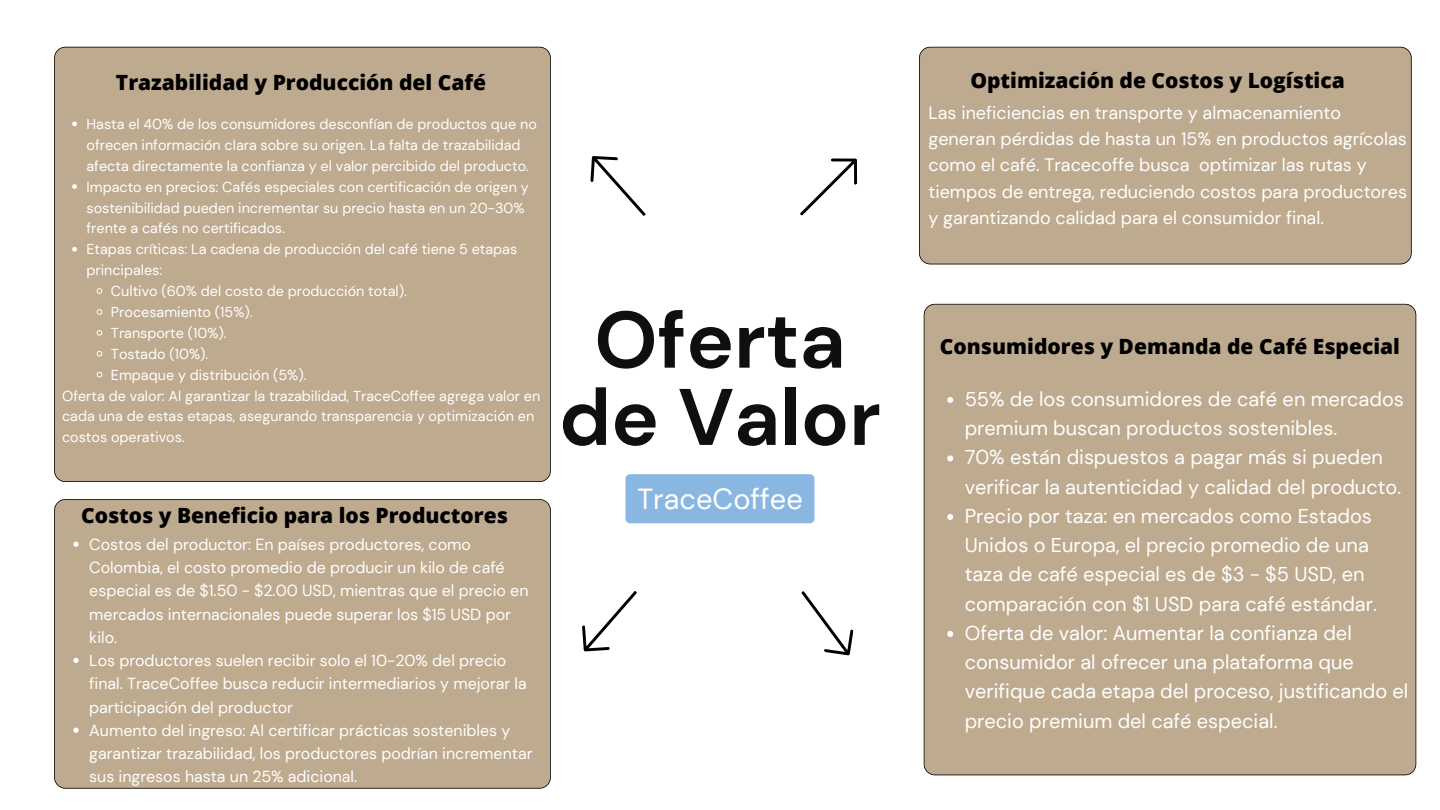
<style>
.page{position:relative;width:1440px;height:810px;background:#fff}
.page>*{position:absolute;margin:0;border:0;box-sizing:border-box;transform-origin:0 0}
.t1{font:700 80px "DM Sans";color:#100f0d}
.t2{font:29px "DM Sans";color:#fff}
.t3{font:800 21px "Open Sans";color:#000}
.t4{font:20px/29.2px "DM Sans";color:#fff}
.t5{font:18px/26.2px "DM Sans";color:#fff}
.t6{font:16px/23.2px "DM Sans";color:#fff}
.t7{font:14.4px/20.9px "DM Sans";color:#fff}
</style>
<div class="page">
<div style="left:919px;top:47px;width:493px;height:217px;background:#beaa8e"></div>
<div style="left:924px;top:304px;width:492px;height:471px;background:#beaa8e"></div>
<div style="left:54px;top:47px;width:497px;height:435px;background:#beaa8e"></div>
<div style="left:54px;top:499px;width:497px;height:290px;background:#beaa8e"></div>
<svg style="left:590px;top:156px;width:56px;height:60px"></svg>
<svg style="left:800px;top:158px;width:58px;height:58px"></svg>
<svg style="left:801px;top:591px;width:53px;height:65px"></svg>
<svg style="left:582px;top:591px;width:55px;height:61px"></svg>
<svg style="left:947px;top:397px;width:6px;height:6px"></svg>
<svg style="left:947px;top:455px;width:6px;height:6px"></svg>
<svg style="left:947px;top:514px;width:6px;height:6px"></svg>
<svg style="left:947px;top:631px;width:6px;height:6px"></svg>
<svg style="left:72px;top:122px;width:5px;height:4px"></svg>
<svg style="left:72px;top:184px;width:5px;height:5px"></svg>
<svg style="left:72px;top:247px;width:5px;height:5px"></svg>
<svg style="left:96px;top:288px;width:7px;height:6px"></svg>
<svg style="left:96px;top:309px;width:7px;height:6px"></svg>
<svg style="left:96px;top:330px;width:7px;height:6px"></svg>
<svg style="left:96px;top:351px;width:7px;height:6px"></svg>
<svg style="left:96px;top:371px;width:7px;height:7px"></svg>
<svg style="left:73px;top:542px;width:6px;height:5px"></svg>
<svg style="left:73px;top:658px;width:6px;height:5px"></svg>
<svg style="left:73px;top:728px;width:6px;height:5px"></svg>
<div style="left:625px;top:474px;width:189px;height:49px;background:#8ab7e2"></div>
<h3 class="t3" style="left:116px;top:67px;width:372px">Trazabilidad y Producción del Café</h3>
<p class="t7" style="left:87px;top:114px;width:452px">Hasta el 40% de los consumidores desconfían de productos que no ofrecen información clara sobre su origen. La falta de trazabilidad afecta directamente la confianza y el valor percibido del producto.</p>
<p class="t7" style="left:87px;top:176px;width:444px">Impacto en precios: Cafés especiales con certificación de origen y sostenibilidad pueden incrementar su precio hasta en un 20-30% frente a cafés no certificados.</p>
<p class="t7" style="left:87px;top:239px;width:432px">Etapas críticas: La cadena de producción del café tiene 5 etapas principales:</p>
<p class="t7" style="left:111px;top:281px;width:298px">Cultivo (60% del costo de producción total).</p>
<p class="t7" style="left:111px;top:302px;width:143px">Procesamiento (15%).</p>
<p class="t7" style="left:111px;top:323px;width:117px">Transporte (10%).</p>
<p class="t7" style="left:111px;top:343px;width:99px">Tostado (10%).</p>
<p class="t7" style="left:111px;top:364px;width:197px">Empaque y distribución (5%).</p>
<h3 class="t7" style="left:62px;top:385px;width:480px">Oferta de valor: Al garantizar la trazabilidad, TraceCoffee agrega valor en cada una de estas etapas, asegurando transparencia y optimización en costos operativos.</h3>
<h5 class="t3" style="left:81px;top:501px;width:428px">Costos y Beneficio para los Productores</h5>
<p class="t6" style="left:89px;top:533px;width:441px">Costos del productor: En países productores, como Colombia, el costo promedio de producir un kilo de café especial es de $1.50 - $2.00 USD, mientras que el precio en mercados internacionales puede superar los $15 USD por kilo.</p>
<p class="t6" style="left:89px;top:649px;width:439px">Los productores suelen recibir solo el 10-20% del precio final. TraceCoffee busca reducir intermediarios y mejorar la participación del productor</p>
<p class="t6" style="left:89px;top:719px;width:445px">Aumento del ingreso: Al certificar prácticas sostenibles y garantizar trazabilidad, los productores podrían incrementar sus ingresos hasta un 25% adicional.</p>
<h2 class="t1" style="left:594px;top:288px;width:253px">Oferta</h2>
<p class="t1" style="left:559px;top:366px;width:323px">de Valor</p>
<p class="t2" style="left:637px;top:480px;width:167px">TraceCoffee</p>
<h3 class="t3" style="left:970px;top:66px;width:376px">Optimización de Costos y Logística</h3>
<h3 class="t5" style="left:928px;top:100px;width:480px">Las ineficiencias en transporte y almacenamiento generan pérdidas de hasta un 15% en productos agrícolas como el café. Tracecoffe busca optimizar las rutas y tiempos de entrega, reduciendo costos para productores y garantizando calidad para el consumidor final.</h3>
<p class="t3" style="left:940px;top:332px;width:462px">Consumidores y Demanda de Café Especial</p>
<p class="t4" style="left:965px;top:385px;width:441px">55% de los consumidores de café en mercados premium buscan productos sostenibles.</p>
<p class="t4" style="left:965px;top:443px;width:438px">70% están dispuestos a pagar más si pueden verificar la autenticidad y calidad del producto.</p>
<p class="t4" style="left:965px;top:502px;width:414px">Precio por taza: en mercados como Estados Unidos o Europa, el precio promedio de una taza de café especial es de $3 - $5 USD, en comparación con $1 USD para café estándar.</p>
<p class="t4" style="left:965px;top:619px;width:445px">Oferta de valor: Aumentar la confianza del consumidor al ofrecer una plataforma que verifique cada etapa del proceso, justificando el precio premium del café especial.</p>
</div>
